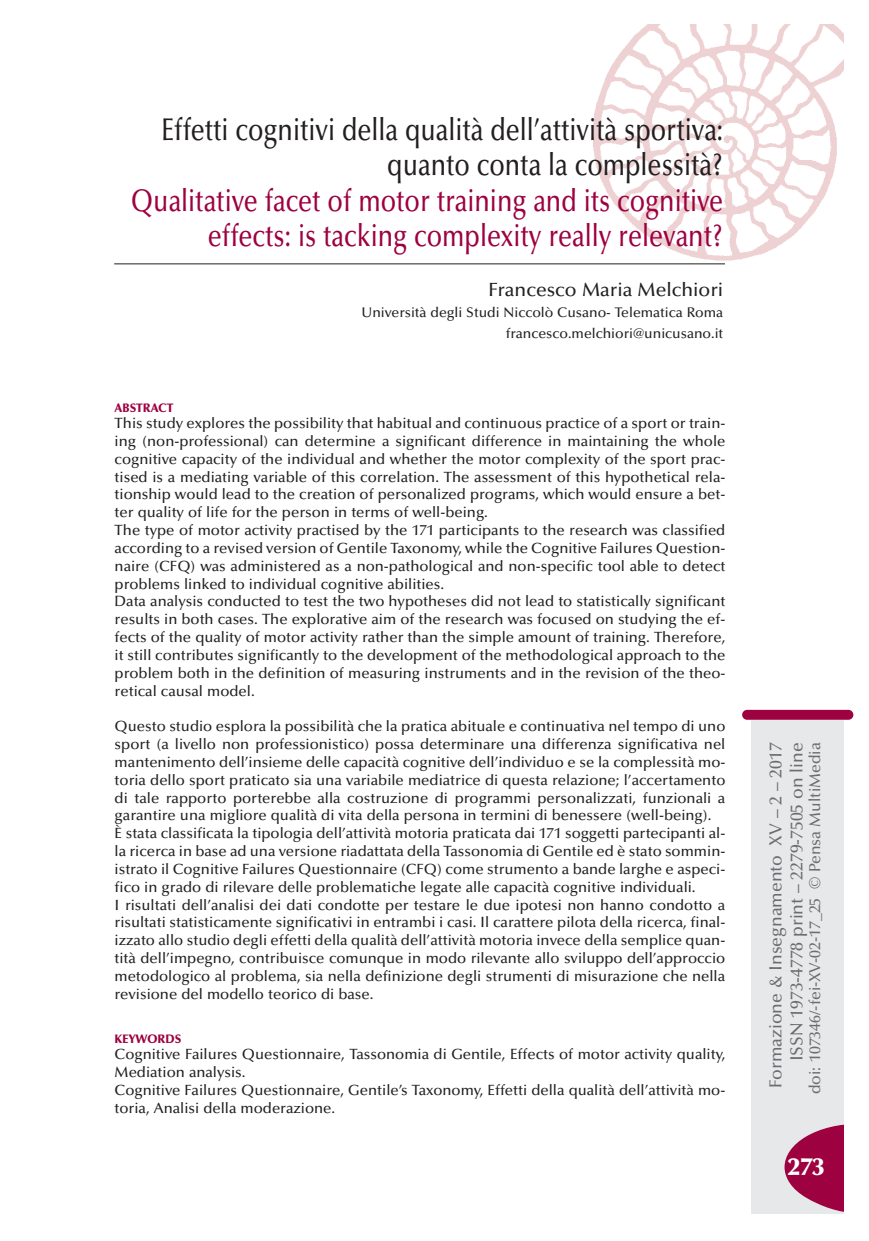
<style>
.page{position:relative;width:869px;height:1241px;background:#fff}
.page>*{position:absolute;margin:0;border:0;box-sizing:border-box;transform-origin:0 0}
.t1{font:500 31.5px/35.5px "Optima";color:#9d0140;text-align:right;scale:.8 1}
.t2{font:500 31.5px/35.5px "Optima";color:#231f20;text-align:right;scale:.8 1}
.t3{font:900 24.5px "Optima";color:#fff}
.t4{font:500 19.25px "Optima";color:#231f20}
.t5{font:500 17.5px/21px "Optima";color:#6c6d70;text-align:right}
.t6{font:500 15.75px "Optima";color:#6c6d70}
.t7{font:500 14.88px/17.8px "Optima";color:#231f20}
.t8{font:500 14px/21px "Optima";color:#231f20;text-align:right}
.t9{font:900 12.25px "Optima";letter-spacing:-.01em;color:#9d0140}
</style>
<div class="page">
<img style="left:571px;top:25px;width:271px;height:240px">
<hr style="left:114px;top:263px;width:610px;height:1px;background:#231f20">
<div style="left:750px;top:720px;width:92px;height:493px;background:#e7e8e9"></div>
<div style="left:741px;top:709px;width:112px;height:10px;background:#9d0140;border-radius:5px"></div>
<svg style="left:784px;top:1123px;width:60px;height:89px"></svg>
<h1 class="t2" style="left:161px;top:114px;width:703px">Effetti cognitivi della qualità dell’attività sportiva: quanto conta la complessità?</h1>
<h1 class="t1" style="left:131px;top:185px;width:741px">Qualitative facet of motor training and its cognitive effects: is tacking complexity really relevant?</h1>
<p class="t4" style="left:488px;top:282px;width:236px">Francesco Maria Melchiori</p>
<p class="t8" style="left:361px;top:303px;width:363px">Università degli Studi Niccolò Cusano- Telematica Roma francesco.melchiori@unicusano.it</p>
<p class="t9" style="left:115px;top:403px;width:60px">ABSTRACT</p>
<p class="t7" style="left:115px;top:415px;width:612px">This study explores the possibility that habitual and continuous practice of a sport or train&shy;ing (non-professional) can determine a significant difference in maintaining the whole cognitive capacity of the individual and whether the motor complexity of the sport prac&shy;tised is a mediating variable of this correlation. The assessment of this hypothetical rela&shy;tionship would lead to the creation of personalized programs, which would ensure a bet&shy;ter quality of life for the person in terms of well-being.<br>The type of motor activity practised by the 171 participants to the research was classified according to a revised version of Gentile Taxonomy, while the Cognitive Failures Question&shy;naire (CFQ) was administered as a non-pathological and non-specific tool able to detect problems linked to individual cognitive abilities.<br>Data analysis conducted to test the two hypotheses did not lead to statistically significant results in both cases. The explorative aim of the research was focused on studying the ef&shy;fects of the quality of motor activity rather than the simple amount of training. Therefore, it still contributes significantly to the development of the methodological approach to the problem both in the definition of measuring instruments and in the revision of the theo&shy;retical causal model.</p>
<p class="t7" style="left:114px;top:718px;width:612px">Questo studio esplora la possibilità che la pratica abituale e continuativa nel tempo di uno sport (a livello non professionistico) possa determinare una differenza significativa nel mantenimento dell’insieme delle capacità cognitive dell’individuo e se la complessità mo&shy;toria dello sport praticato sia una variabile mediatrice di questa relazione; l’accertamento di tale rapporto porterebbe alla costruzione di programmi personalizzati, funzionali a garantire una migliore qualità di vita della persona in termini di benessere (well-being).<br>È stata classificata la tipologia dell’attività motoria praticata dai 171 soggetti partecipanti al&shy;la ricerca in base ad una versione riadattata della Tassonomia di Gentile ed è stato sommin&shy;istrato il Cognitive Failures Questionnaire (CFQ) come strumento a bande larghe e aspeci&shy;fico in grado di rilevare delle problematiche legate alle capacità cognitive individuali.<br>I risultati dell’analisi dei dati condotte per testare le due ipotesi non hanno condotto a risultati statisticamente significativi in entrambi i casi. Il carattere pilota della ricerca, final&shy;izzato allo studio degli effetti della qualità dell’attività motoria invece della semplice quan&shy;tità dell’impegno, contribuisce comunque in modo rilevante allo sviluppo dell’approccio metodologico al problema, sia nella definizione degli strumenti di misurazione che nella revisione del modello teorico di base.</p>
<p class="t9" style="left:115px;top:1033px;width:68px">KEYWORDS</p>
<p class="t7" style="left:114px;top:1046px;width:612px">Cognitive Failures Questionnaire, Tassonomia di Gentile, Effects of motor activity quality, Mediation analysis.<br>Cognitive Failures Questionnaire, Gentile’s Taxonomy, Effetti della qualità dell’attività mo&shy;toria, Analisi della moderazione.</p>
<p class="t5" style="left:766px;top:1087px;width:346px;rotate:-90deg">Formazione &amp; Insegnamento XV – 2 – 2017<br>ISSN 1973-4778 print – 2279-7505 on line</p>
<p class="t6" style="left:808px;top:1093px;width:353px;rotate:-90deg">doi: 107346/-fei-XV-02-17_25 © Pensa MultiMedia</p>
<h2 class="t3" style="left:787px;top:1156px;width:38px">273</h2>
</div>
